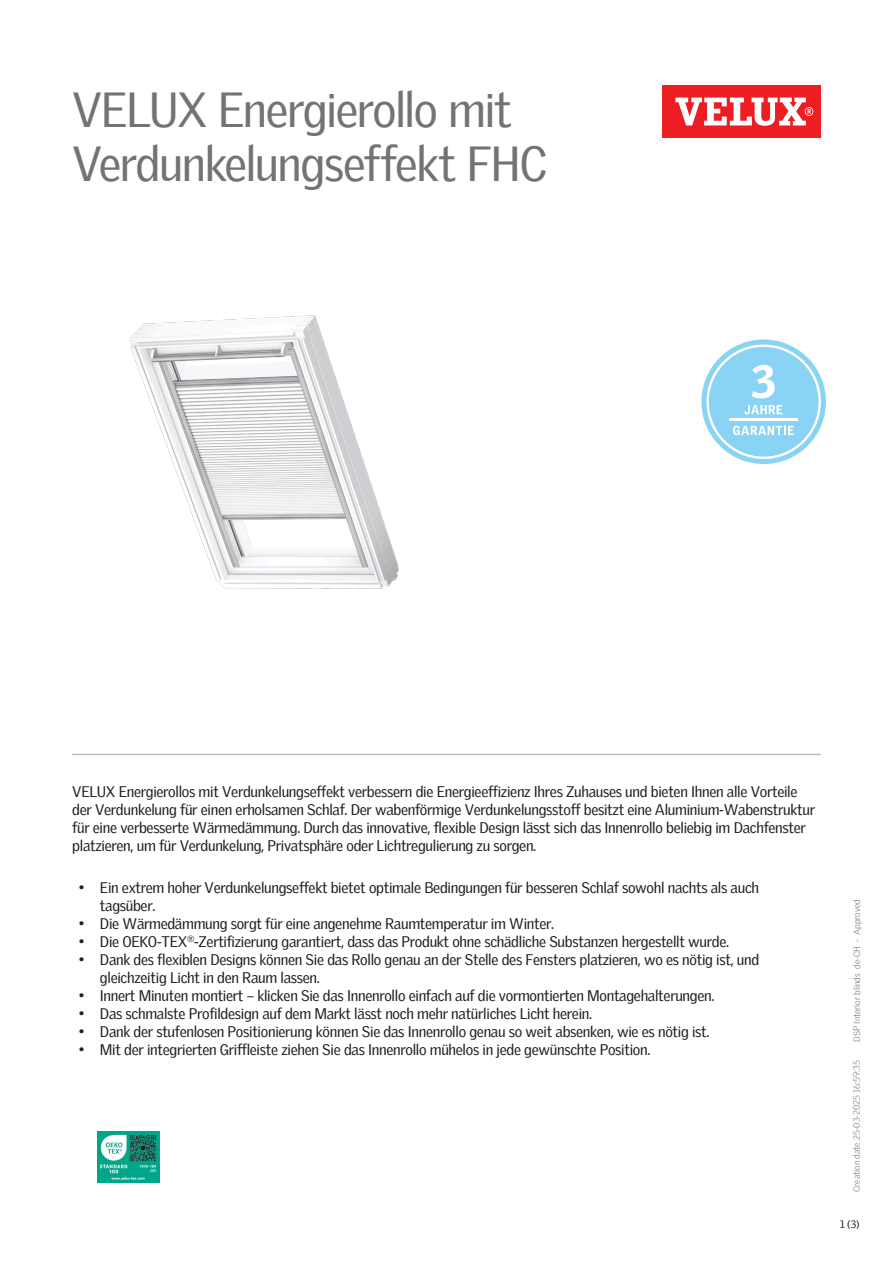
<style>
.page{position:relative;width:893px;height:1263px;background:#fff}
.page>*{position:absolute;margin:0;border:0;box-sizing:border-box;transform-origin:0 0}
.Headline{font:48px/54px "Velux Gothic";letter-spacing:-.03em;color:#737371}
.t1{font:900 45.3px "Velux Gothic";color:#fff}
.Body_Regular{font:15px/18px "Velux Gothic";letter-spacing:-.02em;color:#231f20}
.t2{font:10.5px "Velux Gothic";color:#231f20}
.t3{font:300 9px "Velux Gothic";color:#7c7e81}
</style>
<div class="page">
<div style="left:662px;top:85px;width:159px;height:53px;background:#ee1d23"></div>
<svg style="left:675px;top:98px;width:138px;height:28px"></svg>
<hr style="left:72px;top:754px;width:749px;height:1px;background:#bcbdbb">
<img style="left:98px;top:1131px;width:61px;height:51px">
<img style="left:130px;top:315px;width:269px;height:274px">
<svg style="left:701px;top:339px;width:125px;height:125px"></svg>
<p class="Headline" style="left:72px;top:79px;width:477px">VELUX Energierollo mit<br>Verdunkelungseffekt FHC</p>
<p class="t1" style="left:751px;top:353px;width:26px">3</p>
<p class="Body_Regular" style="left:72px;top:781px;width:744px">VELUX Energierollos mit Verdunkelungseffekt verbessern die Energieeffizienz Ihres Zuhauses und bieten Ihnen alle Vorteile der Verdunkelung für einen erholsamen Schlaf. Der wabenförmige Verdunkelungsstoff besitzt eine Aluminium-Wabenstruktur für eine verbesserte Wärmedämmung. Durch das innovative, flexible Design lässt sich das Innenrollo beliebig im Dachfenster platzieren, um für Verdunkelung, Privatsphäre oder Lichtregulierung zu sorgen.</p>
<p class="Body_Regular" style="left:100px;top:878px;width:661px;text-indent:-21px">• Ein extrem hoher Verdunkelungseffekt bietet optimale Bedingungen für besseren Schlaf sowohl nachts als auch tagsüber.</p>
<p class="Body_Regular" style="left:79px;top:914px;width:477px">• Die Wärmedämmung sorgt für eine angenehme Raumtemperatur im Winter.</p>
<p class="Body_Regular" style="left:79px;top:932px;width:652px">• Die OEKO-TEX<sup>®</sup>-Zertifizierung garantiert, dass das Produkt ohne schädliche Substanzen hergestellt wurde.</p>
<p class="Body_Regular" style="left:100px;top:950px;width:661px;text-indent:-21px">• Dank des flexiblen Designs können Sie das Rollo genau an der Stelle des Fensters platzieren, wo es nötig ist, und gleichzeitig Licht in den Raum lassen.</p>
<p class="Body_Regular" style="left:79px;top:986px;width:637px">• Innert Minuten montiert – klicken Sie das Innenrollo einfach auf die vormontierten Montagehalterungen.</p>
<p class="Body_Regular" style="left:79px;top:1004px;width:515px">• Das schmalste Profildesign auf dem Markt lässt noch mehr natürliches Licht herein.</p>
<p class="Body_Regular" style="left:79px;top:1022px;width:632px">• Dank der stufenlosen Positionierung können Sie das Innenrollo genau so weit absenken, wie es nötig ist.</p>
<p class="Body_Regular" style="left:79px;top:1040px;width:573px">• Mit der integrierten Griffleiste ziehen Sie das Innenrollo mühelos in jede gewünschte Position.</p>
<p class="t3" style="left:850px;top:1042px;width:144px;rotate:-90deg">DSP Interior blinds de-CH - Approved</p>
<p class="t3" style="left:850px;top:1192px;width:133px;rotate:-90deg">Creation date 25-03-2025 16:59:35</p>
<p class="t2" style="left:840px;top:1216px;width:21px">1 (3)</p>
</div>
